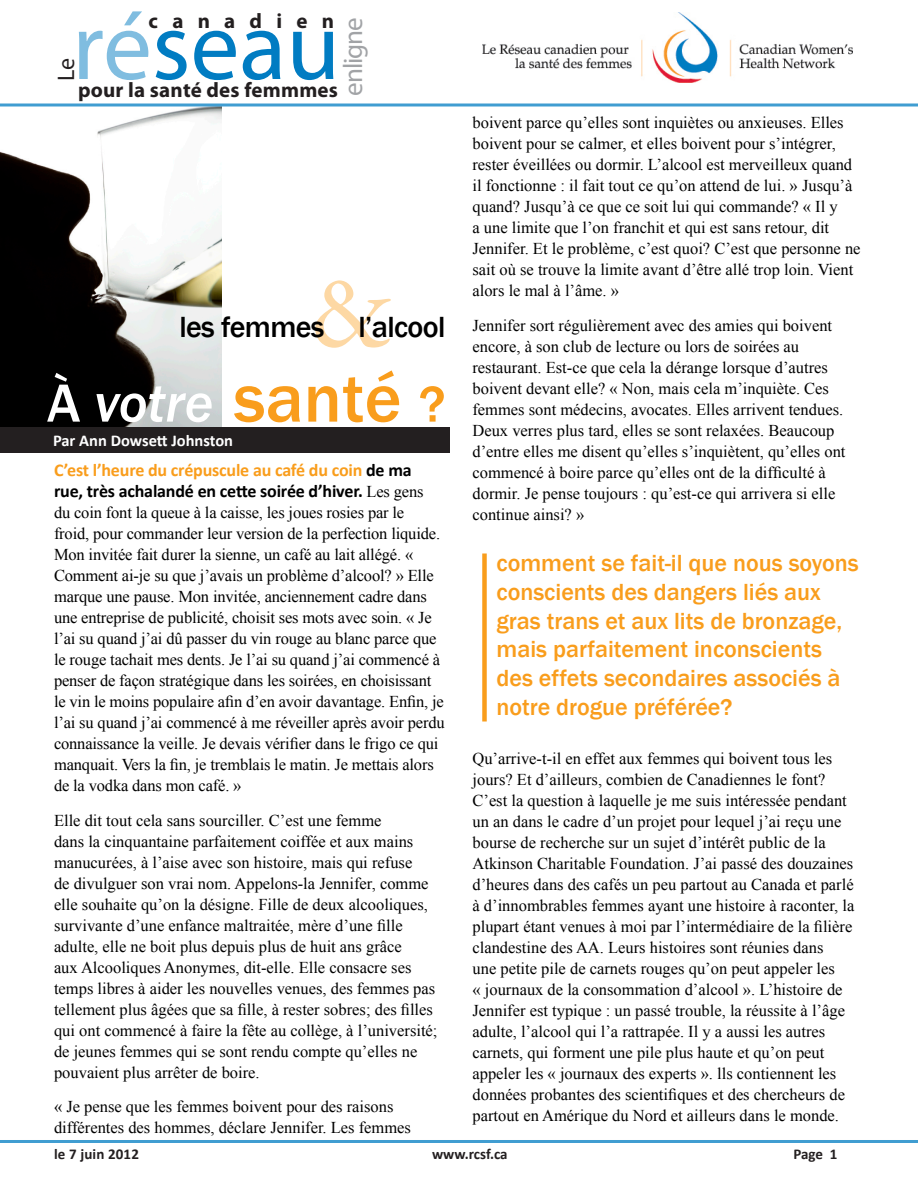
<style>
.page{position:relative;width:918px;height:1188px;background:#fff}
.page>*{position:absolute;margin:0;border:0;box-sizing:border-box;transform-origin:0 0}
.t1{font:106.5px "Garamond Premr Pro";color:#fdd8a4}
.t2{font:97.5px "Myriad Pro";color:#017cc2}
.t3{font:italic 500 55.5px "Franklin Gothic";color:#fff}
.t4{font:500 30px "Franklin Gothic";letter-spacing:-.02em;color:#000}
.t5{font:27px "Myriad Pro";letter-spacing:-.04em;color:#a1a3a6}
.BodyParagraph{font:500 24px/28.8px "Franklin Gothic";color:#f99d1c}
.t6{font:24px "Myriad Pro";color:#231f20}
.t7{font:700 21px "Myriad Pro";letter-spacing:.01em;color:#231f20}
.t8{font:700 21px "Myriad Pro";letter-spacing:.68em;color:#231f20}
.BodyParagraph-2{font:700 18px/21.6px "Calibri";letter-spacing:-.01em;color:#000}
.BodyParagraph-3{font:16.5px/21px "Times New Roman";color:#000}
.t9{font:700 16.5px "Calibri";color:#fff}
.t10{font:700 15px "Calibri";letter-spacing:.005em;color:#231f20}
.s1{color:#80bde0}
.s2{font-style:normal}
.s3{font-style:normal;font-size:70.5px;color:#f99d1c}
.s4{font-style:normal;font-size:52.5px;color:#f99d1c}
.s5{color:#f99d1c}
.s6{font-family:"Times New Roman";font-weight:400;font-size:16.5px}
</style>
<div class="page">
<hr style="left:0;top:1140px;width:918px;height:3px;background:#409dd1">
<img style="left:0;top:106px;width:222px;height:322px">
<div style="left:0;top:428px;width:450px;height:25px;background:#231f20"></div>
<svg style="left:0;top:44px;width:918px;height:62px"></svg>
<img style="left:483px;top:12px;width:370px;height:70px">
<div style="left:482px;top:554px;width:5px;height:168px;background:#f99d1c"></div>
<p class="t2" style="left:72px;top:-14px;width:269px"><span class="s1">ré</span>seau</p>
<p class="t8" style="left:148px;top:8px;width:187px">canadien</p>
<p class="t5" style="left:337px;top:96px;width:80px;rotate:-90deg">enligne</p>
<p class="t6" style="left:51px;top:81px;width:25px;rotate:-90deg">Le</p>
<p class="t7" style="left:78px;top:76px;width:262px">pour la santé des femmmes</p>
<p class="t1" style="left:311px;top:248px;width:84px">&amp;</p>
<p class="t3" style="left:47px;top:369px;width:400px"><span class="s2">À</span> votre <span class="s3">santé</span> <span class="s4">?</span></p>
<p class="t4" style="left:179px;top:308px;width:268px">les femmes l’alcool</p>
<p class="t9" style="left:53px;top:430px;width:182px">Par Ann Dowsett Johnston</p>
<p class="BodyParagraph-2" style="left:54px;top:458px;width:371px"><span class="s5">C’est l’heure du crépuscule au café du coin</span> de ma rue, très achalandé en cette soirée d’hiver. <span class="s6">Les gens</span></p>
<p class="BodyParagraph-3" style="left:54px;top:502px;width:392px">du coin font la queue à la caisse, les joues rosies par le<br>froid, pour commander leur version de la perfection liquide.<br>Mon invitée fait durer la sienne, un café au lait allégé. « Comment ai-je su que j’avais un problème d’alcool? » Elle marque une pause. Mon invitée, anciennement cadre dans une entreprise de publicité, choisit ses mots avec soin. « Je l’ai su quand j’ai dû passer du vin rouge au blanc parce que le rouge tachait mes dents. Je l’ai su quand j’ai commencé à penser de façon stratégique dans les soirées, en choisissant le vin le moins populaire afin d’en avoir davantage. Enfin, je l’ai su quand j’ai commencé à me réveiller après avoir perdu connaissance la veille. Je devais vérifier dans le frigo ce qui manquait. Vers la fin, je tremblais le matin. Je mettais alors de la vodka dans mon café. »</p>
<p class="BodyParagraph-3" style="left:54px;top:809px;width:385px">Elle dit tout cela sans sourciller. C’est une femme<br>dans la cinquantaine parfaitement coiffée et aux mains manucurées, à l’aise avec son histoire, mais qui refuse<br>de divulguer son vrai nom. Appelons-la Jennifer, comme elle souhaite qu’on la désigne. Fille de deux alcooliques, survivante d’une enfance maltraitée, mère d’une fille adulte, elle ne boit plus depuis plus de huit ans grâce<br>aux Alcooliques Anonymes, dit-elle. Elle consacre ses temps libres à aider les nouvelles venues, des femmes pas tellement plus âgées que sa fille, à rester sobres; des filles qui ont commencé à faire la fête au collège, à l’université; de jeunes femmes qui se sont rendu compte qu’elles ne pouvaient plus arrêter de boire.</p>
<p class="BodyParagraph-3" style="left:54px;top:1096px;width:359px">« Je pense que les femmes boivent pour des raisons différentes des hommes, déclare Jennifer. Les femmes</p>
<p class="BodyParagraph-3" style="left:472px;top:112px;width:390px">boivent parce qu’elles sont inquiètes ou anxieuses. Elles boivent pour se calmer, et elles boivent pour s’intégrer, rester éveillées ou dormir. L’alcool est merveilleux quand il fonctionne : il fait tout ce qu’on attend de lui. » Jusqu’à quand? Jusqu’à ce que ce soit lui qui commande? « Il y<br>a une limite que l’on franchit et qui est sans retour, dit Jennifer. Et le problème, c’est quoi? C’est que personne ne sait où se trouve la limite avant d’être allé trop loin. Vient alors le mal à l’âme. »</p>
<p class="BodyParagraph-3" style="left:472px;top:315px;width:375px">Jennifer sort régulièrement avec des amies qui boivent encore, à son club de lecture ou lors de soirées au restaurant. Est-ce que cela la dérange lorsque d’autres boivent devant elle? « Non, mais cela m’inquiète. Ces femmes sont médecins, avocates. Elles arrivent tendues.<br>Deux verres plus tard, elles se sont relaxées. Beaucoup d’entre elles me disent qu’elles s’inquiètent, qu’elles ont commencé à boire parce qu’elles ont de la difficulté à dormir. Je pense toujours : qu’est-ce qui arrivera si elle continue ainsi? »</p>
<p class="BodyParagraph" style="left:496px;top:549px;width:364px">comment se fait-il que nous soyons conscients des dangers liés aux gras trans et aux lits de bronzage, mais parfaitement inconscients des effets secondaires associés à notre drogue préférée?</p>
<p class="BodyParagraph-3" style="left:472px;top:748px;width:383px">Qu’arrive-t-il en effet aux femmes qui boivent tous les jours? Et d’ailleurs, combien de Canadiennes le font?<br>C’est la question à laquelle je me suis intéressée pendant un an dans le cadre d’un projet pour lequel j’ai reçu une bourse de recherche sur un sujet d’intérêt public de la Atkinson Charitable Foundation. J’ai passé des douzaines d’heures dans des cafés un peu partout au Canada et parlé à d’innombrables femmes ayant une histoire à raconter, la plupart étant venues à moi par l’intermédiaire de la filière clandestine des AA. Leurs histoires sont réunies dans<br>une petite pile de carnets rouges qu’on peut appeler les<br>« journaux de la consommation d’alcool ». L’histoire de Jennifer est typique : un passé trouble, la réussite à l’âge adulte, l’alcool qui l’a rattrapée. Il y a aussi les autres carnets, qui forment une pile plus haute et qu’on peut appeler les « journaux des experts ». lls contiennent les données probantes des scientifiques et des chercheurs de partout en Amérique du Nord et ailleurs dans le monde.</p>
<p class="t10" style="left:54px;top:1144px;width:87px">le 7 juin 2012</p>
<p class="t10" style="left:432px;top:1144px;width:77px">www.rcsf.ca</p>
<p class="t10" style="left:794px;top:1144px;width:46px">Page 1</p>
</div>
